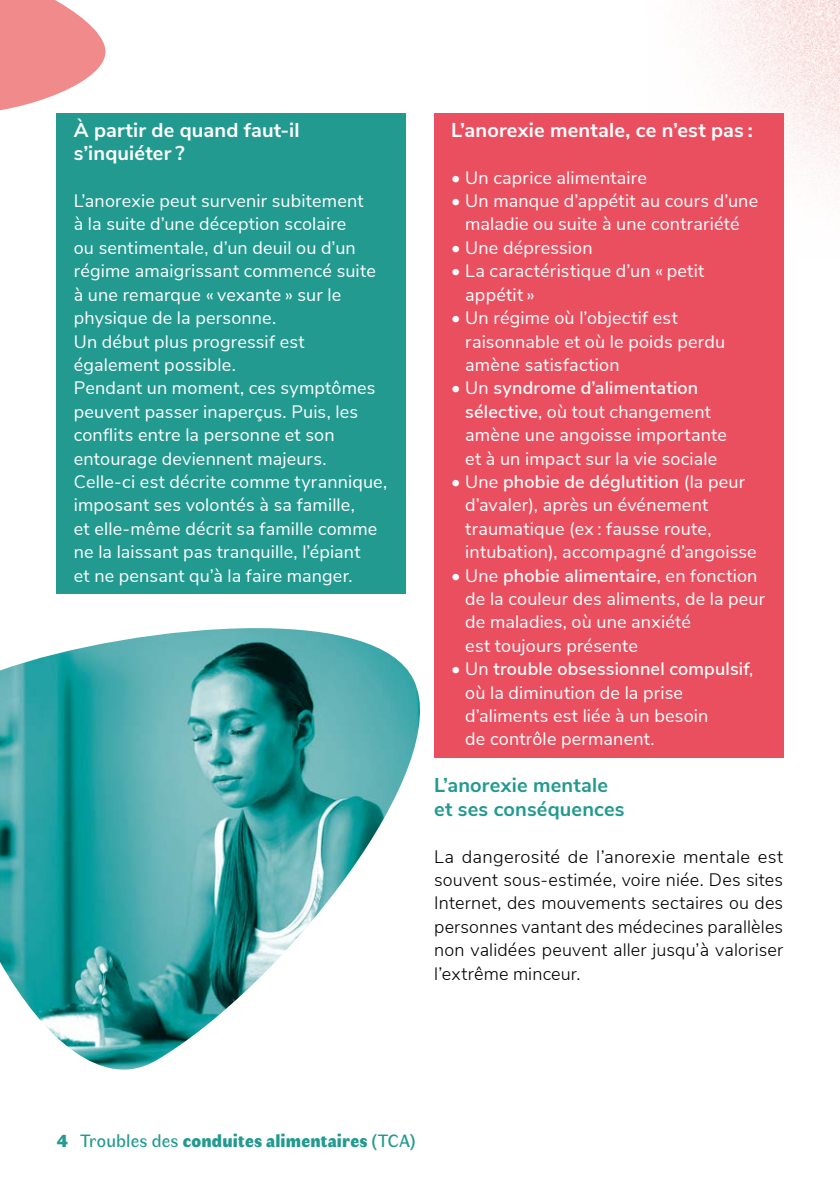
<style>
.page{position:relative;width:840px;height:1191px;background:#fff}
.page>*{position:absolute;margin:0;border:0;box-sizing:border-box;transform-origin:0 0}
.Encadré_titre_1{font:700 20px/23.4px "Nunito Sans";letter-spacing:.005em;color:#fff}
.T2{font:700 20px/23.4px "Nunito Sans";letter-spacing:.01em;color:#229a90}
.encadré2{font:18px/23.4px "Nunito Sans";letter-spacing:.01em;color:#fff}
.CORPS{font:300 18px/23.4px "Nunito Sans";letter-spacing:.01em;color:#000;text-align:justify}
.t1{font:900 18px "Faune Display";letter-spacing:.01em;color:#229a90}
.s1{font-weight:600}
.s2{font-family:"Faune Text";font-weight:400}
</style>
<div class="page">
<svg style="left:0;top:0;width:106px;height:116px"></svg>
<img style="left:699px;top:0;width:140px;height:261px">
<div style="left:57px;top:113px;width:348px;height:60px;background:#229a90"></div>
<div style="left:57px;top:158px;width:348px;height:38px;background:#229a90"></div>
<div style="left:57px;top:183px;width:348px;height:200px;background:#229a90"></div>
<div style="left:57px;top:370px;width:348px;height:223px;background:#229a90"></div>
<div style="left:434px;top:113px;width:348px;height:37px;background:#ea4f5f"></div>
<div style="left:434px;top:134px;width:348px;height:39px;background:#ea4f5f"></div>
<div style="left:434px;top:160px;width:348px;height:36px;background:#ea4f5f"></div>
<div style="left:434px;top:183px;width:348px;height:59px;background:#ea4f5f"></div>
<div style="left:434px;top:230px;width:348px;height:36px;background:#ea4f5f"></div>
<div style="left:434px;top:253px;width:348px;height:60px;background:#ea4f5f"></div>
<div style="left:434px;top:300px;width:348px;height:83px;background:#ea4f5f"></div>
<div style="left:434px;top:370px;width:348px;height:106px;background:#ea4f5f"></div>
<div style="left:434px;top:464px;width:348px;height:106px;background:#ea4f5f"></div>
<div style="left:434px;top:558px;width:348px;height:106px;background:#ea4f5f"></div>
<div style="left:434px;top:651px;width:348px;height:106px;background:#ea4f5f"></div>
<img style="left:0;top:628px;width:452px;height:442px">
<p class="Encadré_titre_1" style="left:74px;top:117px;width:227px">À partir de quand faut-il s’inquiéter ?</p>
<p class="encadré2" style="left:74px;top:188px;width:303px">L’anorexie peut survenir subitement à la suite d’une déception scolaire<br>ou sentimentale, d’un deuil ou d’un régime amaigrissant commencé suite à une remarque « vexante » sur le physique de la personne.<br>Un début plus progressif est également possible.</p>
<p class="encadré2" style="left:74px;top:375px;width:315px">Pendant un moment, ces symptômes peuvent passer inaperçus. Puis, les conflits entre la personne et son entourage deviennent majeurs.<br>Celle-ci est décrite comme tyrannique, imposant ses volontés à sa famille,<br>et elle-même décrit sa famille comme ne la laissant pas tranquille, l’épiant<br>et ne pensant qu’à la faire manger.</p>
<p class="Encadré_titre_1" style="left:451px;top:117px;width:303px">L’anorexie mentale, ce n’est pas :</p>
<p class="encadré2" style="left:451px;top:165px;width:197px">• Un caprice alimentaire</p>
<p class="encadré2" style="left:451px;top:188px;width:308px;text-align:center">• Un manque d’appétit au cours d’une maladie ou suite à une contrariété</p>
<p class="encadré2" style="left:451px;top:235px;width:143px">• Une dépression</p>
<p class="encadré2" style="left:465px;top:258px;width:240px;text-indent:-14px">• La caractéristique d’un « petit appétit »</p>
<p class="encadré2" style="left:465px;top:305px;width:261px;text-indent:-14px">• Un régime où l’objectif est raisonnable et où le poids perdu amène satisfaction</p>
<p class="encadré2" style="left:465px;top:375px;width:263px;text-indent:-14px">• Un <span class="s1">syndrome d’alimentation sélective</span>, où tout changement amène une angoisse importante et à un impact sur la vie sociale</p>
<p class="encadré2" style="left:465px;top:469px;width:293px;text-indent:-14px">• Une <span class="s1">phobie de déglutition</span> (la peur d’avaler), après un événement traumatique (ex : fausse route, intubation), accompagné d’angoisse</p>
<p class="encadré2" style="left:465px;top:562px;width:301px;text-indent:-14px">• Une <span class="s1">phobie alimentaire</span>, en fonction de la couleur des aliments, de la peur de maladies, où une anxiété<br>est toujours présente</p>
<p class="encadré2" style="left:465px;top:656px;width:289px;text-indent:-14px">• Un <span class="s1">trouble obsessionnel compulsif</span>, où la diminution de la prise d’aliments est liée à un besoin<br>de contrôle permanent.</p>
<p class="T2" style="left:434px;top:772px;width:192px">L’anorexie mentale et ses conséquences</p>
<p class="CORPS" style="left:434px;top:843px;width:350px">La dangerosité de l’anorexie mentale est souvent sous-estimée, voire niée. Des sites Internet, des mouvements sectaires ou des personnes vantant des médecines parallèles non validées peuvent aller jusqu’à valoriser l’extrême minceur.</p>
<p class="t1" style="left:57px;top:1127px;width:360px">4 <span class="s2">Troubles des</span> conduites alimentaires <span class="s2">(TCA)</span></p>
</div>
